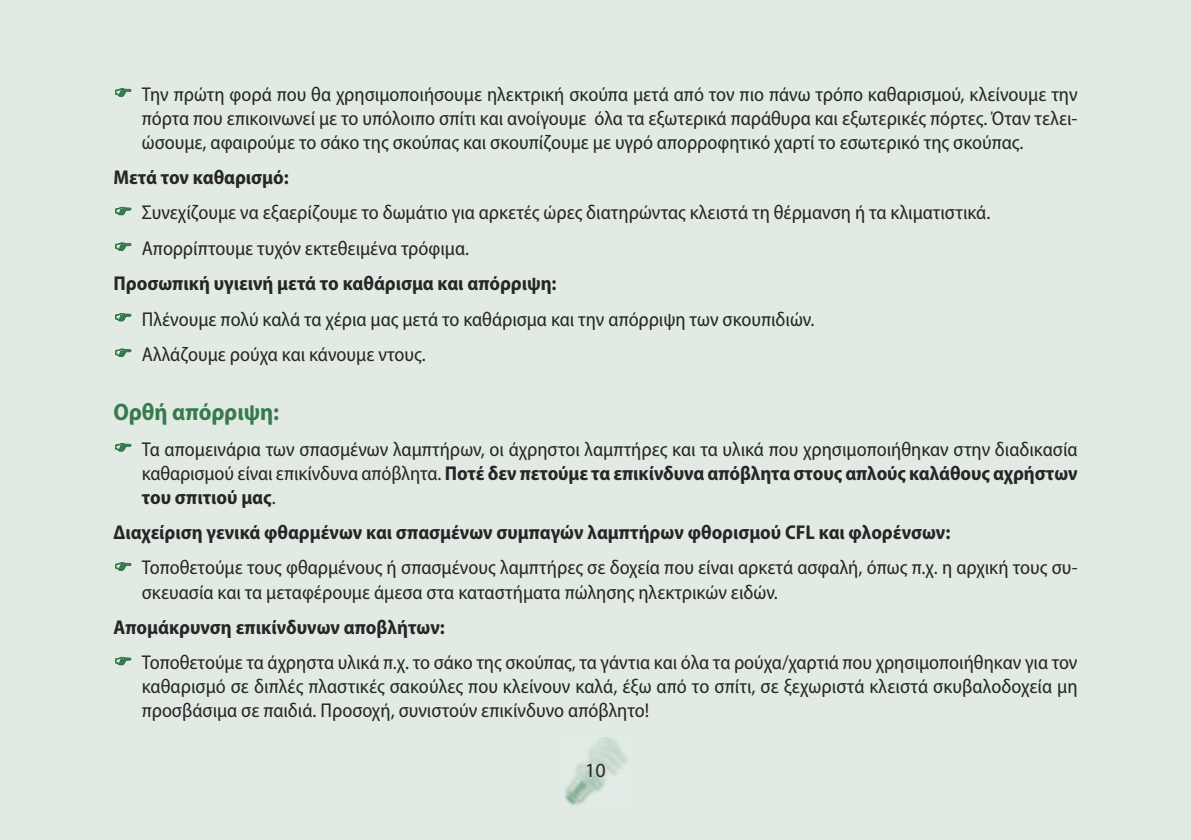
<style>
.page{position:relative;width:1191px;height:840px;background:#fff}
.page>*{position:absolute;margin:0;border:0;box-sizing:border-box;transform-origin:0 0}
.t1{font:700 semi-condensed 24px "Myriad Pro";color:#387a4e}
.t2{font:semi-condensed 20px/24px "Myriad Pro";color:#272627;text-align:justify}
.t3{font:700 semi-condensed 20px "Myriad Pro";color:#272627}
.t4{font:20px "Myriad Pro";color:#272627}
.s1{font-weight:700}
</style>
<div class="page">
<div style="left:0;top:0;width:1191px;height:839px;background:#e1ebe4"></div>
<img style="left:561px;top:737px;width:68px;height:68px">
<svg style="left:115px;top:89px;width:16px;height:7px"></svg>
<svg style="left:115px;top:207px;width:16px;height:8px"></svg>
<svg style="left:115px;top:243px;width:16px;height:7px"></svg>
<svg style="left:115px;top:313px;width:16px;height:8px"></svg>
<svg style="left:115px;top:349px;width:16px;height:7px"></svg>
<svg style="left:115px;top:443px;width:16px;height:8px"></svg>
<svg style="left:115px;top:562px;width:16px;height:8px"></svg>
<svg style="left:115px;top:657px;width:16px;height:7px"></svg>
<p class="t2" style="left:142px;top:83px;width:937px">Την πρώτη φορά που θα χρησιμοποιήσουμε ηλεκτρική σκούπα μετά από τον πιο πάνω τρόπο καθαρισμού, κλείνουμε την πόρτα που επικοινωνεί με το υπόλοιπο σπίτι και ανοίγουμε όλα τα εξωτερικά παράθυρα και εξωτερικές πόρτες. Όταν τελει&shy;ώσουμε, αφαιρούμε το σάκο της σκούπας και σκουπίζουμε με υγρό απορροφητικό χαρτί το εσωτερικό της σκούπας.</p>
<p class="t3" style="left:113px;top:170px;width:177px">Μετά τον καθαρισμό:</p>
<p class="t2" style="left:142px;top:196px;width:850px;line-height:35.4px">Συνεχίζουμε να εξαερίζουμε το δωμάτιο για αρκετές ώρες διατηρώντας κλειστά τη θέρμανση ή τα κλιματιστικά.<br>Απορρίπτουμε τυχόν εκτεθειμένα τρόφιμα.</p>
<p class="t3" style="left:113px;top:276px;width:445px">Προσωπική υγιεινή μετά το καθάρισμα και απόρριψη:</p>
<p class="t2" style="left:142px;top:302px;width:674px;line-height:35.4px">Πλένουμε πολύ καλά τα χέρια μας μετά το καθάρισμα και την απόρριψη των σκουπιδιών.<br>Αλλάζουμε ρούχα και κάνουμε ντους.</p>
<p class="t1" style="left:113px;top:403px;width:167px">Ορθή απόρριψη:</p>
<p class="t2" style="left:142px;top:438px;width:937px">Τα απομεινάρια των σπασμένων λαμπτήρων, οι άχρηστοι λαμπτήρες και τα υλικά που χρησιμοποιήθηκαν στην διαδικασία καθαρισμού είναι επικίνδυνα απόβλητα. <span class="s1">Ποτέ δεν πετούμε τα επικίνδυνα απόβλητα στους απλούς καλάθους αχρήστων του σπιτιού μας</span>.</p>
<p class="t3" style="left:113px;top:524px;width:838px">Διαχείριση γενικά φθαρμένων και σπασμένων συμπαγών λαμπτήρων φθορισμού CFL και φλορένσων:</p>
<p class="t2" style="left:142px;top:557px;width:937px">Τοποθετούμε τους φθαρμένους ή σπασμένους λαμπτήρες σε δοχεία που είναι αρκετά ασφαλή, όπως π.χ. η αρχική τους συ&shy;σκευασία και τα μεταφέρουμε άμεσα στα καταστήματα πώλησης ηλεκτρικών ειδών.</p>
<p class="t3" style="left:113px;top:619px;width:333px">Απομάκρυνση επικίνδυνων αποβλήτων:</p>
<p class="t2" style="left:142px;top:651px;width:937px">Τοποθετούμε τα άχρηστα υλικά π.χ. το σάκο της σκούπας, τα γάντια και όλα τα ρούχα/χαρτιά που χρησιμοποιήθηκαν για τον καθαρισμό σε διπλές πλαστικές σακούλες που κλείνουν καλά, έξω από το σπίτι, σε ξεχωριστά κλειστά σκυβαλοδοχεία μη προσβάσιμα σε παιδιά. Προσοχή, συνιστούν επικίνδυνο απόβλητο!</p>
<p class="t4" style="left:585px;top:762px;width:22px">10</p>
</div>
